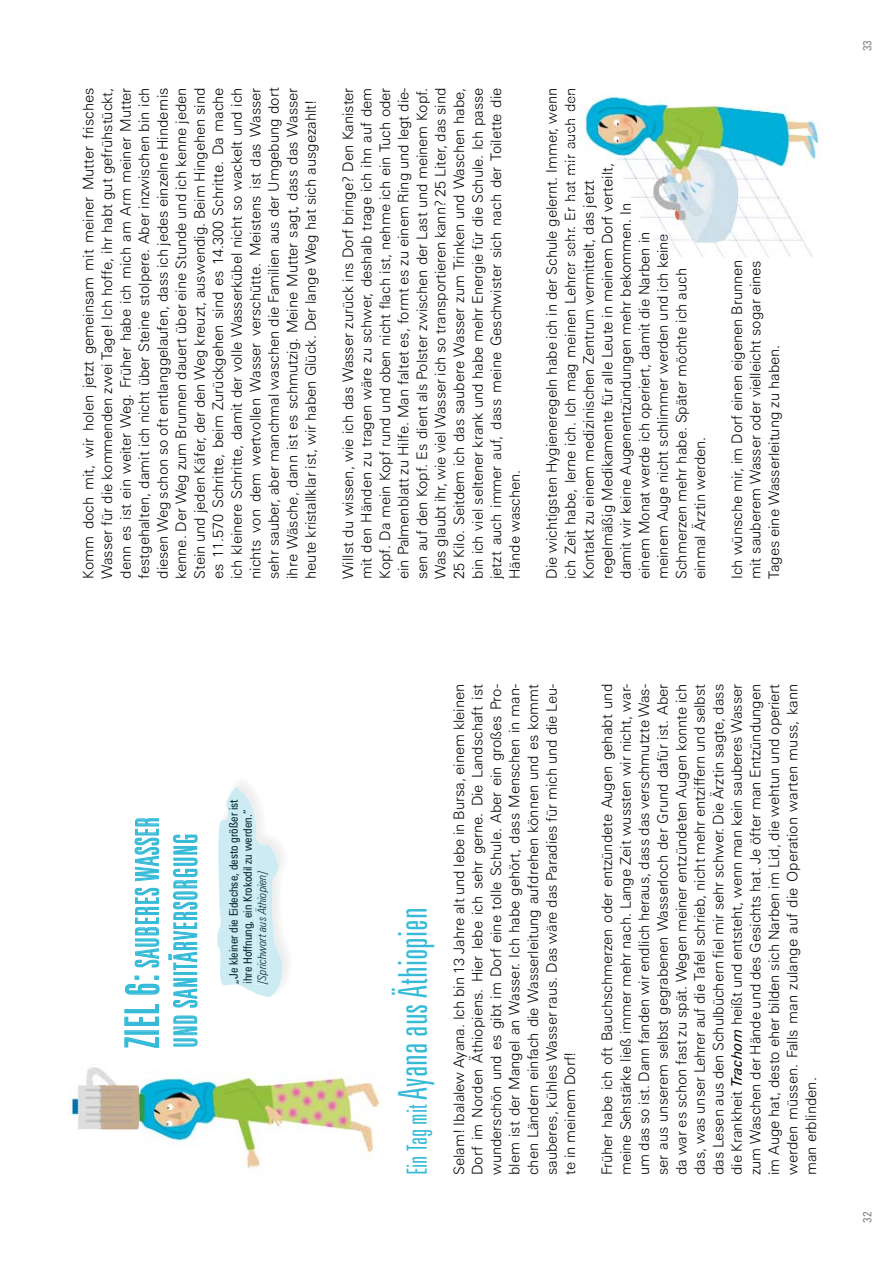
<style>
.page{position:relative;width:893px;height:1263px;background:#fff}
.page>*{position:absolute;margin:0;border:0;box-sizing:border-box;transform-origin:0 0}
.t1{font:300 extra-condensed 39.75px "Zurich BT";color:#35bbd8}
.t2{font:300 extra-condensed 31.8px/38.4px "Zurich BT";letter-spacing:.02em;color:#35bbd8}
.t3{font:300 14.55px/18.6px "Zurich BT";color:#040809;text-align:justify}
.t4{font:condensed 11.85px/14.2px "Zurich BT";color:#0a2f36}
.t5{font:condensed 11.85px "Zurich BT";color:#878686}
.s1{color:#010202}
.s2{font-size:46.35px}
.s3{font-weight:300;font-style:italic;font-stretch:normal}
.s4{font-weight:300;font-style:italic}
.s5{font-size:27.75px}
.s6{font-weight:400;font-style:italic}
</style>
<div class="page">
<img style="left:71px;top:1067px;width:310px;height:102px">
<svg style="left:124px;top:1003px;width:35px;height:45px"></svg>
<svg style="left:124px;top:976px;width:36px;height:19px"></svg>
<svg style="left:134px;top:888px;width:25px;height:80px"></svg>
<svg style="left:134px;top:818px;width:25px;height:64px"></svg>
<svg style="left:173px;top:1015px;width:25px;height:32px"></svg>
<svg style="left:168px;top:834px;width:30px;height:174px"></svg>
<img style="left:236px;top:783px;width:52px;height:200px">
<svg style="left:217px;top:787px;width:65px;height:210px"></svg>
<img style="left:583px;top:96px;width:236px;height:162px">
<img style="left:583px;top:180px;width:14px;height:78px">
<img style="left:602px;top:164px;width:13px;height:94px">
<img style="left:620px;top:203px;width:14px;height:55px">
<img style="left:639px;top:232px;width:13px;height:26px">
<img style="left:657px;top:234px;width:14px;height:24px">
<p class="t3" style="left:80px;top:579px;width:493px;rotate:-90deg">Komm doch mit, wir holen jetzt gemeinsam mit meiner Mutter frisches Wasser für die kommenden zwei Tage! Ich hoffe, ihr habt gut gefrühstückt, denn es ist ein weiter Weg. Früher habe ich mich am Arm meiner Mutter festgehalten, damit ich nicht über Steine stolpere. Aber inzwischen bin ich diesen Weg schon so oft entlanggelaufen, dass ich jedes einzelne Hindernis kenne. Der Weg zum Brunnen dauert über eine Stunde und ich kenne jeden Stein und jeden Käfer, der den Weg kreuzt, auswendig. Beim Hingehen sind es 11.570 Schritte, beim Zurückgehen sind es 14.300 Schritte. Da mache ich kleinere Schritte, damit der volle Wasserkübel nicht so wackelt und ich nichts von dem wertvollen Wasser verschütte. Meistens ist das Wasser sehr sauber, aber manchmal waschen die Familien aus der Umgebung dort ihre Wäsche, dann ist es schmutzig. Meine Mutter sagt, dass das Wasser heute kristallklar ist, wir haben Glück. Der lange Weg hat sich ausgezahlt!</p>
<p class="t3" style="left:340px;top:579px;width:493px;rotate:-90deg">Willst du wissen, wie ich das Wasser zurück ins Dorf bringe? Den Kanister mit den Händen zu tragen wäre zu schwer, deshalb trage ich ihn auf dem Kopf. Da mein Kopf rund und oben nicht flach ist, nehme ich ein Tuch oder ein Palmenblatt zu Hilfe. Man faltet es, formt es zu einem Ring und legt die&shy;sen auf den Kopf. Es dient als Polster zwischen der Last und meinem Kopf.<br>Was glaubt ihr, wie viel Wasser ich so transportieren kann? 25 Liter, das sind 25 Kilo. Seitdem ich das saubere Wasser zum Trinken und Waschen habe, bin ich viel seltener krank und habe mehr Energie für die Schule. Ich passe jetzt auch immer auf, dass meine Geschwister sich nach der Toilette die Hände waschen.</p>
<p class="t3" style="left:544px;top:579px;width:493px;text-align:left;rotate:-90deg">Die wichtigsten Hygieneregeln habe ich in der Schule gelernt. Immer, wenn ich Zeit habe, lerne ich. Ich mag meinen Lehr<span class="s1">er sehr. Er hat mir auch den </span>Kontakt zu einem medizinischen Zentrum verm<span class="s1">ittelt, das jetzt<br></span>regelmäßig Medikamente für alle Leute in mei<span class="s1">nem Dorf verteilt,<br></span>damit wir keine Augenentzündungen mehr bek<span class="s1">ommen. In<br></span>einem Monat werde ich operiert, damit die Nar<span class="s1">ben in<br></span>meinem Auge nicht schlimmer werden und ich <span class="s1">keine<br></span>Schmerzen mehr habe. Später möchte ich auc<span class="s1">h<br></span>einmal Ärztin werden.</p>
<p class="t3" style="left:729px;top:579px;width:321px;rotate:-90deg">Ich wünsche mir, im Dorf einen eigenen Brunn<span class="s1">en </span>mit sauberem Wasser oder vielleicht sogar ein<span class="s1">es </span>Tages eine Wasserleitung zu haben.</p>
<h2 class="t2" style="left:131px;top:1048px;width:232px;rotate:-90deg"><span class="s2">ZIEL 6:</span> SAUBERES WASSER<br>UND SANITÄRVERSORGUNG</h2>
<p class="t4" style="left:227px;top:984px;width:186px;rotate:-90deg">„Je kleiner die Eidechse, desto größer ist ihre Hoffnung, ein Krokodil zu werden.“ <span class="s3">[</span><span class="s4">Sprichwort aus Äthiopien</span><span class="s3">]</span></p>
<h1 class="t1" style="left:398px;top:1175px;width:269px;rotate:-90deg"><span class="s5">Ein Tag mit</span> Ayana aus Äthiopien</h1>
<p class="t3" style="left:451px;top:1175px;width:493px;rotate:-90deg">Selam! Ibalalew Ayana. Ich bin 13 Jahre alt und lebe in Bursa, einem kleinen Dorf im Norden Äthiopiens. Hier lebe ich sehr gerne. Die Landschaft ist wunderschön und es gibt im Dorf eine tolle Schule. Aber ein großes Pro&shy;blem ist der Mangel an Wasser. Ich habe gehört, dass Menschen in man&shy;chen Ländern einfach die Wasserleitung aufdrehen können und es kommt sauberes, kühles Wasser raus. Das wäre das Paradies für mich und die Leu&shy;te in meinem Dorf!</p>
<p class="t3" style="left:599px;top:1175px;width:493px;rotate:-90deg">Früher habe ich oft Bauchschmerzen oder entzündete Augen gehabt und meine Sehstärke ließ immer mehr nach. Lange Zeit wussten wir nicht, war&shy;um das so ist. Dann fanden wir endlich heraus, dass das verschmutzte Was&shy;ser aus unserem selbst gegrabenen Wasserloch der Grund dafür ist. Aber da war es schon fast zu spät. Wegen meiner entzündeten Augen konnte ich das, was unser Lehrer auf die Tafel schrieb, nicht mehr entziffern und selbst das Lesen aus den Schulbüchern fiel mir sehr schwer. Die Ärztin sagte, dass die Krankheit <span class="s6">Trachom</span> heißt und entsteht, wenn man kein sauberes Wasser zum Waschen der Hände und des Gesichts hat. Je öfter man Entzündungen im Auge hat, desto eher bilden sich Narben im Lid, die wehtun und operiert werden müssen. Falls man zulange auf die Operation warten muss, kann man erblinden.</p>
<p class="t5" style="left:863px;top:51px;width:13px;rotate:-90deg">33</p>
<p class="t5" style="left:863px;top:1223px;width:13px;rotate:-90deg">32</p>
</div>
